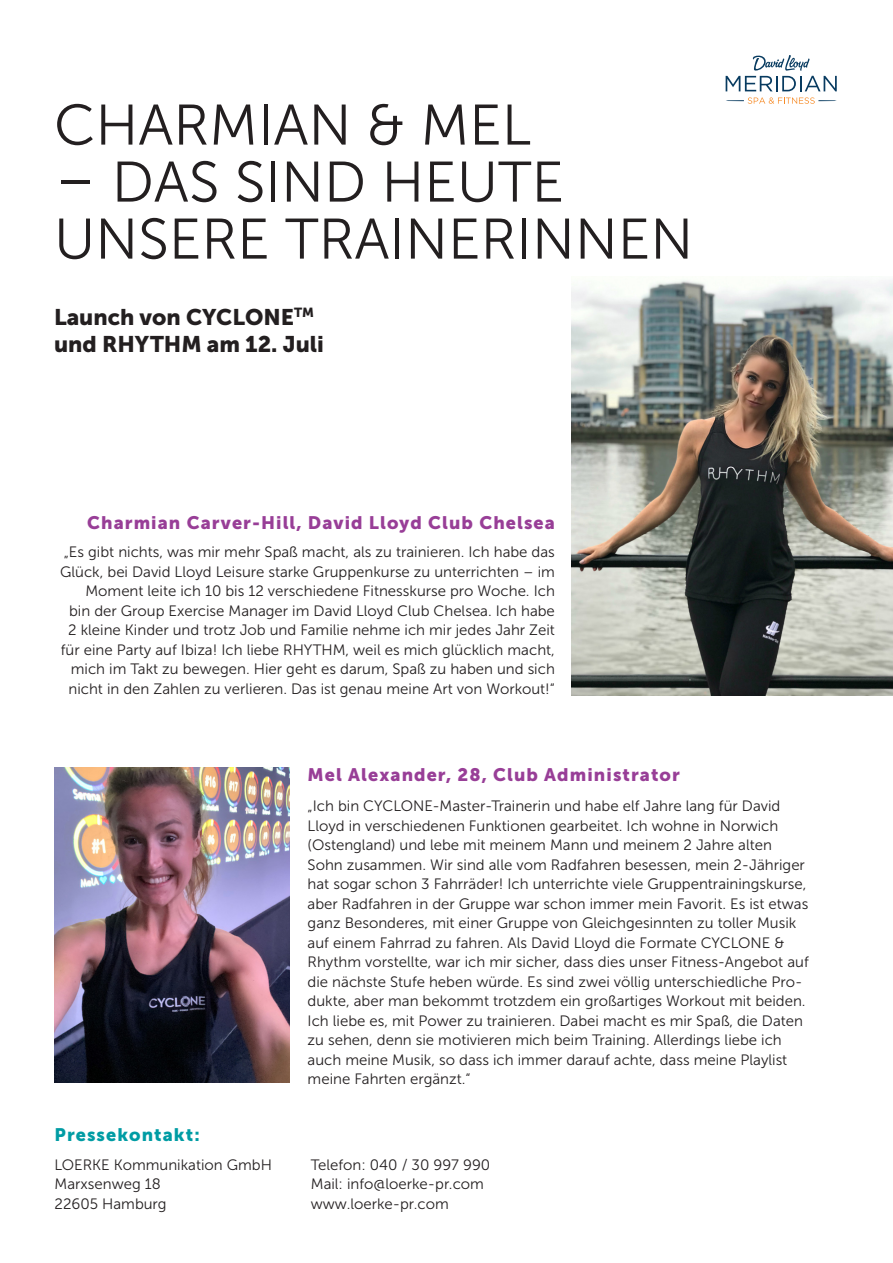
<style>
.page{position:relative;width:893px;height:1263px;background:#fff}
.page>*{position:absolute;margin:0;border:0;box-sizing:border-box;transform-origin:0 0}
.t1{font:57px/57px "Museo Sans 300";color:#231f20}
.t2{font:22.5px/27px "Museo Sans 900";color:#231f20}
.t3{font:18px "Museo Sans 900";letter-spacing:.06em;color:#983e97}
.t4{font:18px "Museo Sans 900";letter-spacing:.06em;color:#009ca4}
.t5{font:15px/19.5px "Museo Sans 300";color:#231f20}
</style>
<div class="page">
<img style="left:572px;top:280px;width:321px;height:416px">
<svg style="left:726px;top:55px;width:111px;height:36px"></svg>
<svg style="left:726px;top:97px;width:111px;height:7px"></svg>
<img style="left:55px;top:767px;width:234px;height:315px">
<h1 class="t1" style="left:54px;top:97px;width:479px">CHARMIAN &amp; MEL</h1>
<h1 class="t1" style="left:54px;top:154px;width:641px">– DAS SIND HEUTE<br>UNSERE TRAINERINNEN</h1>
<h2 class="t2" style="left:54px;top:303px;width:271px">Launch von CYCLONE<sup>TM </sup>und RHYTHM am 12. Juli</h2>
<p class="t3" style="left:87px;top:513px;width:469px">Charmian Carver-Hill, David Lloyd Club Chelsea</p>
<p class="t5" style="left:60px;top:542px;width:496px;text-align:right">„Es gibt nichts, was mir mehr Spaß macht, als zu trainieren. Ich habe das Glück, bei David Lloyd Leisure starke Gruppenkurse zu unterrichten – im Moment leite ich 10 bis 12 verschiedene Fitnesskurse pro Woche. Ich<br>bin der Group Exercise Manager im David Lloyd Club Chelsea. Ich habe 2 kleine Kinder und trotz Job und Familie nehme ich mir jedes Jahr Zeit für eine Party auf Ibiza! Ich liebe RHYTHM, weil es mich glücklich macht, mich im Takt zu bewegen. Hier geht es darum, Spaß zu haben und sich nicht in den Zahlen zu verlieren. Das ist genau meine Art von Workout!“</p>
<p class="t4" style="left:55px;top:1124px;width:147px">Pressekontakt:</p>
<p class="t5" style="left:55px;top:1155px;width:219px">LOERKE Kommunikation GmbH<br>Marxsenweg 18<br>22605 Hamburg</p>
<p class="t3" style="left:308px;top:764px;width:374px">Mel Alexander, 28, Club Administrator</p>
<p class="t5" style="left:308px;top:796px;width:503px">„Ich bin CYCLONE-Master-Trainerin und habe elf Jahre lang für David Lloyd in verschiedenen Funktionen gearbeitet. Ich wohne in Norwich (Ostengland) und lebe mit meinem Mann und meinem 2 Jahre alten Sohn zusammen. Wir sind alle vom Radfahren besessen, mein 2-Jähriger hat sogar schon 3 Fahrräder! Ich unterrichte viele Gruppentrainingskurse, aber Radfahren in der Gruppe war schon immer mein Favorit. Es ist etwas ganz Besonderes, mit einer Gruppe von Gleichgesinnten zu toller Musik auf einem Fahrrad zu fahren. Als David Lloyd die Formate CYCLONE &amp; Rhythm vorstellte, war ich mir sicher, dass dies unser Fitness-Angebot auf die nächste Stufe heben würde. Es sind zwei völlig unterschiedliche Pro&shy;dukte, aber man bekommt trotzdem ein großartiges Workout mit beiden.<br>Ich liebe es, mit Power zu trainieren. Dabei macht es mir Spaß, die Daten zu sehen, denn sie motivieren mich beim Training. Allerdings liebe ich auch meine Musik, so dass ich immer darauf achte, dass meine Playlist meine Fahrten ergänzt.“</p>
<p class="t5" style="left:311px;top:1155px;width:181px">Telefon: 040 / 30 997 990<br>Mail: info@loerke-pr.com www.loerke-pr.com</p>
</div>
